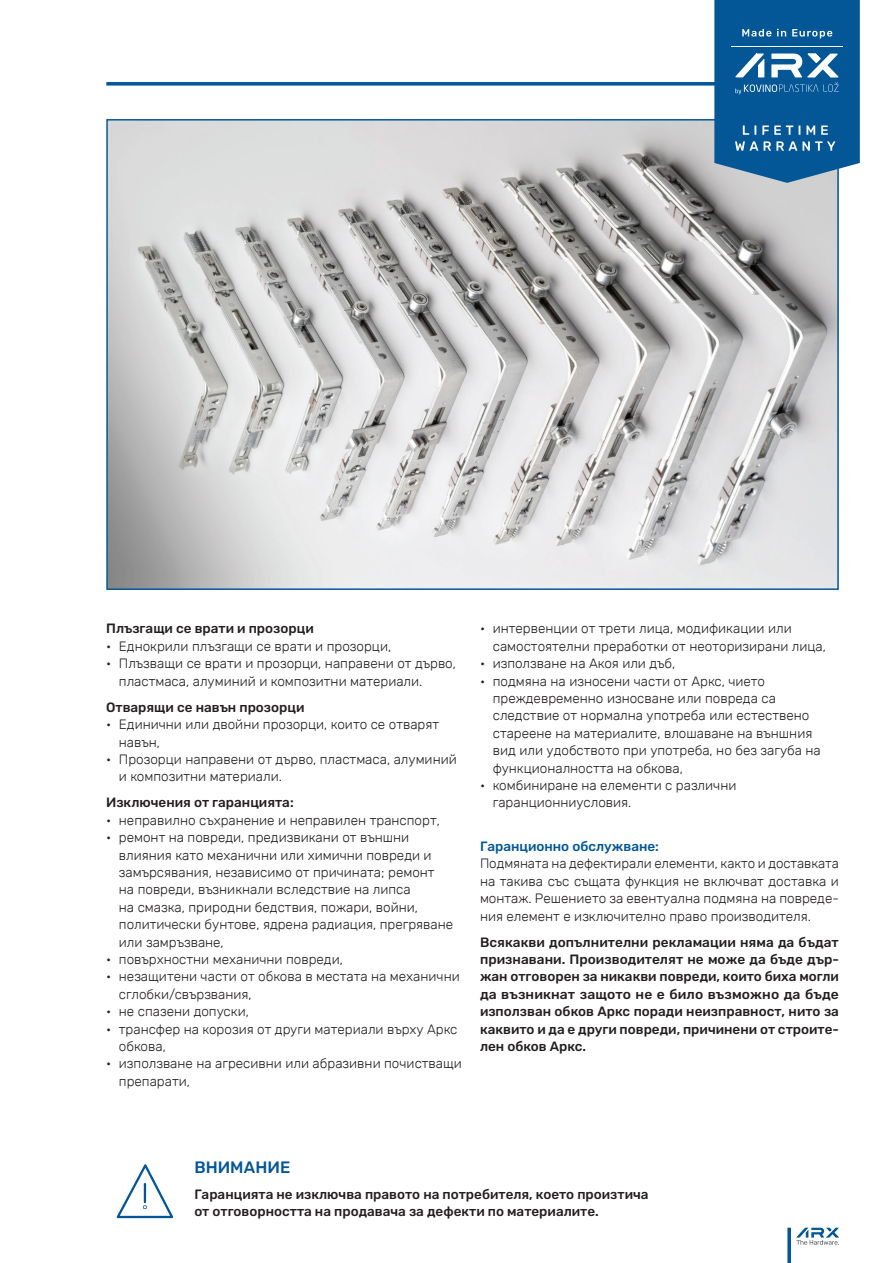
<style>
.page{position:relative;width:893px;height:1263px;background:#fff}
.page>*{position:absolute;margin:0;border:0;box-sizing:border-box;transform-origin:0 0}
.naslov_3_tab{font:500 16.5px "Rubik";color:#035796}
.tekoci_tekst{font:300 13.5px/17.4px "Rubik";color:#231f20}
.naslov_4{font:500 13.5px/17.4px "Rubik";color:#231f20;text-align:justify}
.naslov_4_moder{font:500 13.5px "Rubik";color:#035796}
</style>
<div class="page">
<svg style="left:796px;top:1228px;width:43px;height:17px"></svg>
<svg style="left:106px;top:82px;width:608px;height:4px;background:#206aa2"></svg>
<svg style="left:787px;top:1228px;width:4px;height:35px"></svg>
<img style="left:108px;top:121px;width:729px;height:467px">
<svg style="left:116px;top:1164px;width:58px;height:55px"></svg>
<svg style="left:714px;top:0;width:146px;height:183px;background:#246ca2"></svg>
<p class="naslov_4" style="left:106px;top:620px;width:209px">Плъзгащи се врати и прозорци</p>
<p class="tekoci_tekst" style="left:106px;top:638px;width:287px">• Еднокрили плъзгащи се врати и прозорци,</p>
<p class="tekoci_tekst" style="left:119px;top:655px;width:338px;text-indent:-13px">• Плъзващи се врати и прозорци, направени от дърво, пластмаса, алуминий и композитни материали.</p>
<p class="naslov_4" style="left:106px;top:699px;width:200px">Отварящи се навън прозорци</p>
<p class="tekoci_tekst" style="left:119px;top:716px;width:322px;text-indent:-13px">• Единични или двойни прозорци, които се отварят навън,</p>
<p class="tekoci_tekst" style="left:119px;top:751px;width:339px;text-indent:-13px">• Прозорци направени от дърво, пластмаса, алуминий и композитни материали.</p>
<p class="naslov_4" style="left:106px;top:794px;width:189px">Изключения от гаранцията:</p>
<p class="tekoci_tekst" style="left:106px;top:812px;width:335px">• неправилно съхранение и неправилен транспорт,</p>
<p class="tekoci_tekst" style="left:119px;top:829px;width:336px;text-indent:-13px">• ремонт на повреди, предизвикани от външни влияния като механични или химични повреди и замърсявания, независимо от причината; ремонт на повреди, възникнали вследствие на липса<br>на смазка, природни бедствия, пожари, войни, политически бунтове, ядрена радиация, прегряване или замръзване,</p>
<p class="tekoci_tekst" style="left:106px;top:951px;width:238px">• повърхностни механични повреди,</p>
<p class="tekoci_tekst" style="left:119px;top:968px;width:342px;text-indent:-13px">• незащитени части от обкова в местата на механични сглобки/свързвания,</p>
<p class="tekoci_tekst" style="left:106px;top:1003px;width:144px">• не спазени допуски,</p>
<p class="tekoci_tekst" style="left:119px;top:1021px;width:340px;text-indent:-13px">• трансфер на корозия от други материали върху Аркс обкова,</p>
<p class="tekoci_tekst" style="left:119px;top:1055px;width:345px;text-indent:-13px">• използване на агресивни или абразивни почистващи препарати,</p>
<p class="tekoci_tekst" style="left:493px;top:620px;width:335px;text-indent:-13px">• интервенции от трети лица, модификации или самостоятелни преработки от неоторизирани лица,</p>
<p class="tekoci_tekst" style="left:480px;top:655px;width:197px">• използване на Акоя или дъб,</p>
<p class="tekoci_tekst" style="left:493px;top:673px;width:330px;text-indent:-13px">• подмяна на износени части от Аркс, чието преждевременно износване или повреда са следствие от нормална употреба или естествено стареене на материалите, влошаване на външния вид или удобството при употреба, но без загуба на функционалността на обкова,</p>
<p class="tekoci_tekst" style="left:493px;top:777px;width:245px;text-indent:-13px">• комбиниране на елементи с различни гаранционниусловия.</p>
<p class="naslov_4_moder" style="left:480px;top:838px;width:180px">Гаранционно обслужване:</p>
<p class="tekoci_tekst" style="left:480px;top:855px;width:361px;text-align:justify">Подмяната на дефектирали елементи, както и доставката на такива със същата функция не включват доставка и монтаж. Решението за евентуална подмяна на повреде&shy;ния елемент е изключително право производителя.</p>
<p class="naslov_4" style="left:480px;top:934px;width:360px">Всякакви допълнителни рекламации няма да бъдат признавани. Производителят не може да бъде дър&shy;жан отговорен за никакви повреди, които биха могли да възникнат защото не е било възможно да бъде използван обков Аркс поради неизправност, нито за каквито и да е други повреди, причинени от строите&shy;лен обков Аркс.</p>
<p class="naslov_3_tab" style="left:194px;top:1158px;width:97px">ВНИМАНИЕ</p>
<p class="naslov_4" style="left:194px;top:1186px;width:456px">Гаранцията не изключва правото на потребителя, което произтича от отговорността на продавача за дефекти по материалите.</p>
</div>
